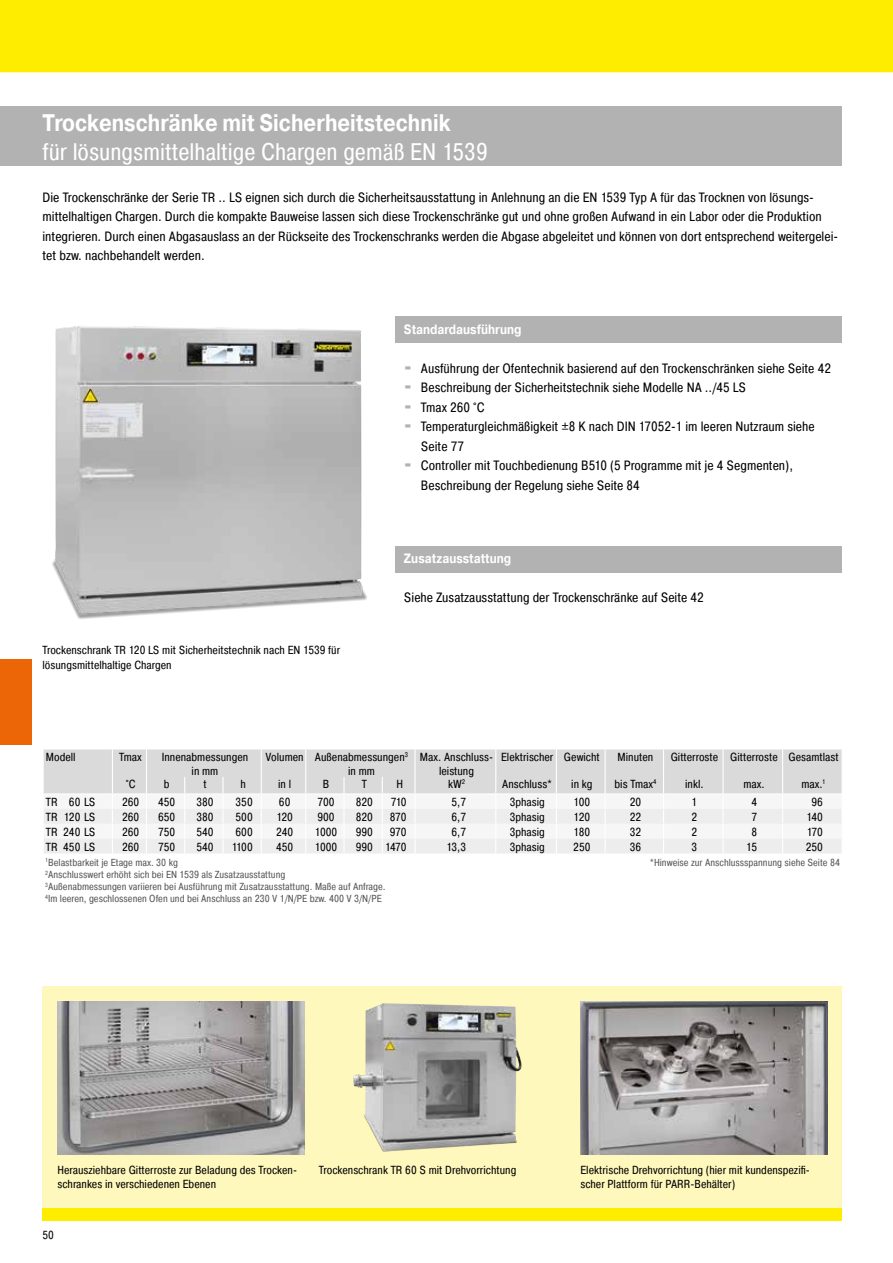
<style>
.page{position:relative;width:893px;height:1263px;background:#fff}
.page>*{position:absolute;margin:0;border:0;box-sizing:border-box;transform-origin:0 0}
.t1{font:24px "Pragmatica Cond";color:#fff}
.t2{font:700 24px "Pragmatica";color:#fff;scale:.85 1}
.t3{font:13.5px/19.5px "Pragmatica Cond";color:#000}
.t4{font:700 13.5px "Pragmatica";color:#fff;scale:.85 1}
.t5{font:11.7px/14.1px "Pragmatica Cond";color:#000}
.t6{font:10.2px/12.3px "Pragmatica Cond";color:#575756}
.s1{font-family:"Blackoak Std";color:#b3b2b2}
</style>
<div class="page">
<div style="left:43px;top:1208px;width:799px;height:12px;background:#ffed00"></div>
<div style="left:43px;top:986px;width:799px;height:222px;background:#fff8bd"></div>
<div style="left:0;top:106px;width:842px;height:60px;background:#b3b2b2"></div>
<hr style="left:892px;top:106px;width:1px;height:60px;background:#b3b2b2">
<div style="left:0;top:659px;width:32px;height:85px;background:#ec6608"></div>
<img style="left:52px;top:326px;width:315px;height:293px">
<img style="left:353px;top:1003px;width:169px;height:149px">
<img style="left:57px;top:1001px;width:247px;height:153px">
<img style="left:580px;top:1001px;width:247px;height:153px">
<svg style="left:43px;top:749px;width:799px;height:104px"></svg>
<hr style="left:43px;top:793px;width:69px;height:1px;background:#fff">
<hr style="left:112px;top:793px;width:34px;height:1px;background:#fff">
<hr style="left:146px;top:793px;width:39px;height:1px;background:#fff">
<hr style="left:185px;top:793px;width:38px;height:1px;background:#fff">
<hr style="left:223px;top:793px;width:38px;height:1px;background:#fff">
<hr style="left:261px;top:793px;width:45px;height:1px;background:#fff">
<hr style="left:306px;top:793px;width:38px;height:1px;background:#fff">
<hr style="left:344px;top:793px;width:38px;height:1px;background:#fff">
<hr style="left:382px;top:793px;width:33px;height:1px;background:#fff">
<hr style="left:415px;top:793px;width:81px;height:1px;background:#fff">
<hr style="left:496px;top:793px;width:60px;height:1px;background:#fff">
<hr style="left:556px;top:793px;width:49px;height:1px;background:#fff">
<hr style="left:605px;top:793px;width:58px;height:1px;background:#fff">
<hr style="left:663px;top:793px;width:60px;height:1px;background:#fff">
<hr style="left:723px;top:793px;width:60px;height:1px;background:#fff">
<hr style="left:783px;top:793px;width:60px;height:1px;background:#fff">
<div style="left:395px;top:317px;width:447px;height:26px;background:#b3b2b2"></div>
<div style="left:395px;top:546px;width:447px;height:27px;background:#b3b2b2"></div>
<div style="left:0;top:0;width:893px;height:72px;background:#ffed00"></div>
<h1 class="t2" style="left:43px;top:107px;width:481px">Trockenschränke mit Sicherheitstechnik</h1>
<h1 class="t1" style="left:43px;top:137px;width:447px">für lösungsmittelhaltige Chargen gemäß EN 1539</h1>
<p class="t3" style="left:43px;top:187px;width:797px">Die Trockenschränke der Serie TR .. LS eignen sich durch die Sicherheitsausstattung in Anlehnung an die EN 1539 Typ A für das Trocknen von lösungs&shy;mittelhaltigen Chargen. Durch die kompakte Bauweise lassen sich diese Trockenschränke gut und ohne großen Aufwand in ein Labor oder die Produktion integrieren. Durch einen Abgasauslass an der Rückseite des Trockenschranks werden die Abgase abgeleitet und können von dort entsprechend weitergelei&shy;tet bzw. nachbehandelt werden.</p>
<p class="t4" style="left:404px;top:320px;width:140px">Standardausführung</p>
<p class="t3" style="left:404px;top:358px;width:428px"><span class="s1">·</span> Ausführung der Ofentechnik basierend auf den Trockenschränken siehe Seite 42</p>
<p class="t3" style="left:404px;top:378px;width:343px"><span class="s1">·</span> Beschreibung der Sicherheitstechnik siehe Modelle NA ../45 LS</p>
<p class="t3" style="left:404px;top:397px;width:82px"><span class="s1">·</span> Tmax 260 °C</p>
<p class="t3" style="left:404px;top:417px;width:412px"><span class="s1">·</span> Temperaturgleichmäßigkeit ±8 K nach DIN 17052-1 im leeren Nutzraum siehe</p>
<p class="t3" style="left:421px;top:436px;width:45px">Seite 77</p>
<p class="t3" style="left:404px;top:456px;width:391px"><span class="s1">·</span> Controller mit Touchbedienung B510 (5 Programme mit je 4 Segmenten),</p>
<p class="t3" style="left:421px;top:475px;width:220px">Beschreibung der Regelung siehe Seite 84</p>
<p class="t5" style="left:43px;top:643px;width:299px">Trockenschrank TR 120 LS mit Sicherheitstechnik nach EN 1539 für lösungsmittelhaltige Chargen</p>
<p class="t4" style="left:404px;top:550px;width:128px">Zusatzausstattung</p>
<p class="t3" style="left:404px;top:588px;width:301px">Siehe Zusatzausstattung der Trockenschränke auf Seite 42</p>
<p class="t5" style="left:46px;top:750px;width:31px">Modell</p>
<p class="t5" style="left:119px;top:750px;width:24px">Tmax</p>
<p class="t5" style="left:162px;top:750px;width:88px;text-align:center">Innenabmessungen in mm</p>
<p class="t5" style="left:348px;top:750px;width:62px;text-indent:-83px">Volumen Außenabmessungen<sup>3 </sup>in mm</p>
<p class="t5" style="left:420px;top:750px;width:75px;text-align:center">Max. Anschluss&shy;leistung</p>
<p class="t5" style="left:501px;top:750px;width:100px">Elektrischer Gewicht</p>
<p class="t5" style="left:618px;top:750px;width:37px">Minuten</p>
<p class="t5" style="left:671px;top:750px;width:169px">Gitterroste Gitterroste Gesamtlast</p>
<p class="t5" style="left:126px;top:777px;width:11px">°C</p>
<p class="t5" style="left:164px;top:777px;width:7px">b</p>
<p class="t5" style="left:203px;top:777px;width:5px">t</p>
<p class="t5" style="left:241px;top:777px;width:7px">h</p>
<p class="t5" style="left:278px;top:777px;width:15px">in l</p>
<p class="t5" style="left:323px;top:777px;width:8px">B</p>
<p class="t5" style="left:362px;top:777px;width:7px">T</p>
<p class="t5" style="left:396px;top:777px;width:8px">H</p>
<p class="t5" style="left:448px;top:777px;width:19px">kW<sup>2</sup></p>
<p class="t5" style="left:502px;top:777px;width:51px">Anschluss*</p>
<p class="t5" style="left:571px;top:777px;width:23px">in kg</p>
<p class="t5" style="left:615px;top:777px;width:43px">bis Tmax<sup>4</sup></p>
<p class="t5" style="left:685px;top:777px;width:20px">inkl.</p>
<p class="t5" style="left:743px;top:777px;width:23px">max.</p>
<p class="t5" style="left:801px;top:777px;width:26px">max.<sup>1</sup></p>
<p class="t5" style="left:46px;top:795px;width:51px">TR 60 LS</p>
<p class="t5" style="left:122px;top:795px;width:19px">260</p>
<p class="t5" style="left:158px;top:795px;width:19px">450</p>
<p class="t5" style="left:196px;top:795px;width:19px">380</p>
<p class="t5" style="left:236px;top:795px;width:19px">350</p>
<p class="t5" style="left:279px;top:795px;width:13px">60</p>
<p class="t5" style="left:317px;top:795px;width:19px">700</p>
<p class="t5" style="left:356px;top:795px;width:19px">820</p>
<p class="t5" style="left:391px;top:795px;width:17px">710</p>
<p class="t5" style="left:451px;top:795px;width:16px">5,7</p>
<p class="t5" style="left:510px;top:795px;width:37px">3phasig</p>
<p class="t5" style="left:574px;top:795px;width:18px">100</p>
<p class="t5" style="left:630px;top:795px;width:13px">20</p>
<p class="t5" style="left:692px;top:795px;width:7px">1</p>
<p class="t5" style="left:751px;top:795px;width:7px">4</p>
<p class="t5" style="left:811px;top:795px;width:13px">96</p>
<p class="t5" style="left:46px;top:810px;width:51px">TR 120 LS</p>
<p class="t5" style="left:122px;top:810px;width:19px">260</p>
<p class="t5" style="left:158px;top:810px;width:19px">650</p>
<p class="t5" style="left:196px;top:810px;width:19px">380</p>
<p class="t5" style="left:236px;top:810px;width:19px">500</p>
<p class="t5" style="left:276px;top:810px;width:18px">120</p>
<p class="t5" style="left:317px;top:810px;width:19px">900</p>
<p class="t5" style="left:356px;top:810px;width:19px">820</p>
<p class="t5" style="left:390px;top:810px;width:18px">870</p>
<p class="t5" style="left:451px;top:810px;width:16px">6,7</p>
<p class="t5" style="left:510px;top:810px;width:37px">3phasig</p>
<p class="t5" style="left:574px;top:810px;width:18px">120</p>
<p class="t5" style="left:630px;top:810px;width:13px">22</p>
<p class="t5" style="left:692px;top:810px;width:7px">2</p>
<p class="t5" style="left:751px;top:810px;width:7px">7</p>
<p class="t5" style="left:807px;top:810px;width:18px">140</p>
<p class="t5" style="left:46px;top:825px;width:51px">TR 240 LS</p>
<p class="t5" style="left:122px;top:825px;width:19px">260</p>
<p class="t5" style="left:158px;top:825px;width:18px">750</p>
<p class="t5" style="left:196px;top:825px;width:19px">540</p>
<p class="t5" style="left:236px;top:825px;width:19px">600</p>
<p class="t5" style="left:276px;top:825px;width:19px">240</p>
<p class="t5" style="left:315px;top:825px;width:24px">1000</p>
<p class="t5" style="left:356px;top:825px;width:19px">990</p>
<p class="t5" style="left:390px;top:825px;width:18px">970</p>
<p class="t5" style="left:451px;top:825px;width:16px">6,7</p>
<p class="t5" style="left:510px;top:825px;width:37px">3phasig</p>
<p class="t5" style="left:573px;top:825px;width:18px">180</p>
<p class="t5" style="left:630px;top:825px;width:13px">32</p>
<p class="t5" style="left:692px;top:825px;width:7px">2</p>
<p class="t5" style="left:751px;top:825px;width:7px">8</p>
<p class="t5" style="left:807px;top:825px;width:18px">170</p>
<p class="t5" style="left:46px;top:839px;width:51px">TR 450 LS</p>
<p class="t5" style="left:122px;top:839px;width:19px">260</p>
<p class="t5" style="left:158px;top:839px;width:18px">750</p>
<p class="t5" style="left:196px;top:839px;width:19px">540</p>
<p class="t5" style="left:232px;top:839px;width:22px">1100</p>
<p class="t5" style="left:276px;top:839px;width:19px">450</p>
<p class="t5" style="left:315px;top:839px;width:24px">1000</p>
<p class="t5" style="left:356px;top:839px;width:52px">990 1470</p>
<p class="t5" style="left:447px;top:839px;width:21px">13,3</p>
<p class="t5" style="left:510px;top:839px;width:37px">3phasig</p>
<p class="t5" style="left:573px;top:839px;width:19px">250</p>
<p class="t5" style="left:630px;top:839px;width:13px">36</p>
<p class="t5" style="left:692px;top:839px;width:7px">3</p>
<p class="t5" style="left:746px;top:839px;width:12px">15</p>
<p class="t5" style="left:806px;top:839px;width:19px">250</p>
<p class="t6" style="left:45px;top:856px;width:134px"><sup>1</sup>Belastbarkeit je Etage max. 30 kg</p>
<p class="t6" style="left:650px;top:856px;width:192px">*Hinweise zur Anschlussspannung siehe Seite 84</p>
<p class="t6" style="left:45px;top:868px;width:342px"><sup>2</sup>Anschlusswert erhöht sich bei EN 1539 als Zusatzausstattung<br><sup>3</sup>Außenabmessungen variieren bei Ausführung mit Zusatzausstattung. Maße auf Anfrage.<br><sup>4</sup>Im leeren, geschlossenen Ofen und bei Anschluss an 230 V 1/N/PE bzw. 400 V 3/N/PE</p>
<p class="t5" style="left:57px;top:1163px;width:241px">Herausziehbare Gitterroste zur Beladung des Trocken-</p>
<p class="t5" style="left:319px;top:1163px;width:199px">Trockenschrank TR 60 S mit Drehvorrichtung</p>
<p class="t5" style="left:57px;top:1177px;width:160px">schrankes in verschiedenen Ebenen</p>
<p class="t5" style="left:43px;top:1228px;width:13px">50</p>
<p class="t5" style="left:580px;top:1163px;width:231px">Elektrische Drehvorrichtung (hier mit kundenspezifi&shy;scher Plattform für PARR-Behälter)</p>
</div>
